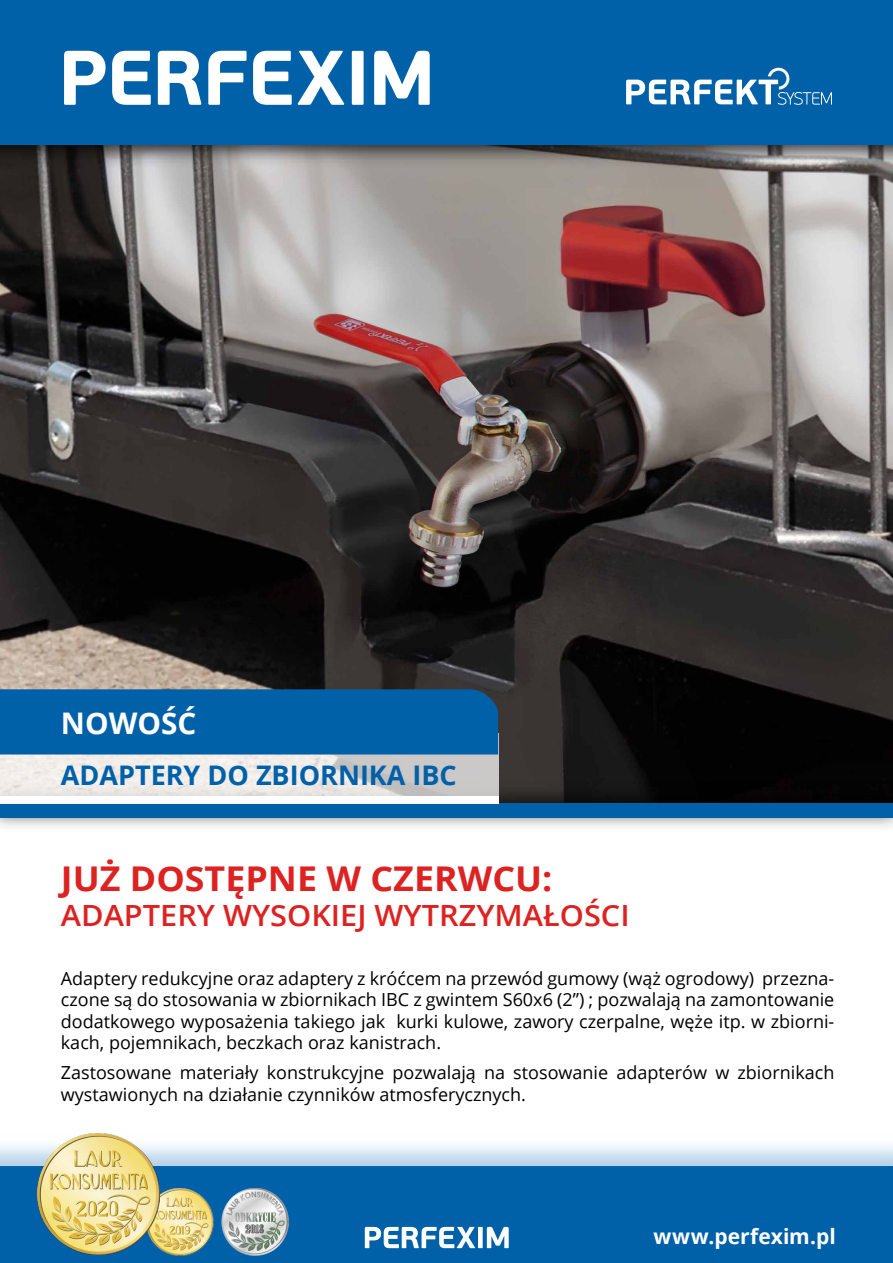
<style>
.page{position:relative;width:893px;height:1263px;background:#fff}
.page>*{position:absolute;margin:0;border:0;box-sizing:border-box;transform-origin:0 0}
.t1{font:700 34.05px "Open Sans";color:#d22;scale:1.05 1}
.t2{font:700 29.7px "Open Sans";color:#fff}
.t3{font:600 29.25px "Open Sans";color:#d22;scale:1.05 1}
.t4{font:700 27px "Open Sans";color:#0060a8}
.t5{font:700 21px "Open Sans";letter-spacing:.005em;color:#fff}
.t6{font:18px/21.6px "Open Sans";color:#000;text-align:justify}
</style>
<div class="page">
<img style="left:0;top:172px;width:893px;height:604px">
<div style="left:0;top:1166px;width:893px;height:97px;background:#0060a8"></div>
<svg style="left:365px;top:1227px;width:144px;height:21px"></svg>
<img style="left:0;top:145px;width:893px;height:27px">
<div style="left:0;top:1px;width:893px;height:144px;background:#0060a8"></div>
<svg style="left:64px;top:51px;width:42px;height:54px"></svg>
<svg style="left:112px;top:51px;width:39px;height:54px"></svg>
<svg style="left:158px;top:51px;width:43px;height:54px"></svg>
<svg style="left:208px;top:51px;width:39px;height:54px"></svg>
<svg style="left:253px;top:51px;width:39px;height:54px"></svg>
<svg style="left:298px;top:51px;width:46px;height:54px"></svg>
<svg style="left:352px;top:51px;width:12px;height:54px"></svg>
<svg style="left:374px;top:51px;width:56px;height:54px"></svg>
<svg style="left:626px;top:68px;width:206px;height:37px"></svg>
<img style="left:159px;top:1188px;width:130px;height:68px">
<img style="left:38px;top:1133px;width:121px;height:121px">
<img style="left:0;top:776px;width:893px;height:51px">
<div style="left:0;top:803px;width:893px;height:14px;background:#0060a8"></div>
<svg style="left:0;top:754px;width:498px;height:42px;background:#e1dfdd"></svg>
<div style="left:0;top:689px;width:498px;height:65px;background:#0060a8"></div>
<div style="left:0;top:796px;width:498px;height:7px;background:#fff"></div>
<h2 class="t2" style="left:61px;top:702px;width:137px">NOWOŚĆ</h2>
<h3 class="t4" style="left:61px;top:756px;width:397px">ADAPTERY DO ZBIORNIKA IBC</h3>
<h1 class="t1" style="left:61px;top:854px;width:470px">JUŻ DOSTĘPNE W CZERWCU:</h1>
<h3 class="t3" style="left:61px;top:895px;width:543px">ADAPTERY WYSOKIEJ WYTRZYMAŁOŚCI</h3>
<p class="t6" style="left:61px;top:967px;width:775px">Adaptery redukcyjne oraz adaptery z króćcem na przewód gumowy (wąż ogrodowy) przezna&shy;czone są do stosowania w zbiornikach IBC z gwintem S60x6 (2”) ; pozwalają na zamontowanie dodatkowego wyposażenia takiego jak kurki kulowe, zawory czerpalne, węże itp. w zbiorni&shy;kach, pojemnikach, beczkach oraz kanistrach.</p>
<p class="t6" style="left:61px;top:1061px;width:775px">Zastosowane materiały konstrukcyjne pozwalają na stosowanie adapterów w zbiornikach wystawionych na działanie czynników atmosferycznych.</p>
<p class="t5" style="left:654px;top:1222px;width:184px">www.perfexim.pl</p>
</div>
